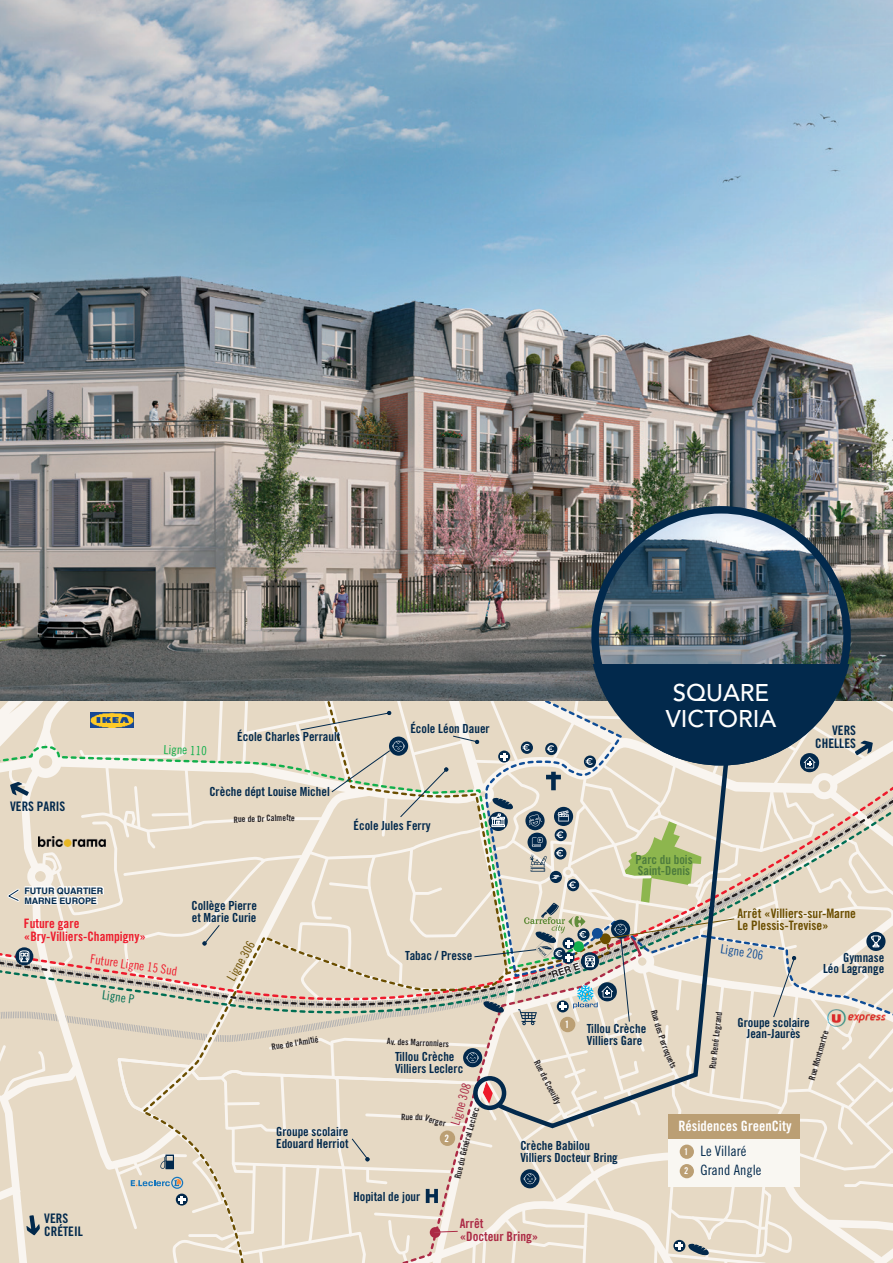
<style>
.page{position:relative;width:893px;height:1263px;background:#fff}
.page>*{position:absolute;margin:0;border:0;box-sizing:border-box;transform-origin:0 0}
.t1{font:500 24px/25.3px "Avenir LT Std";color:#fff}
.t2{font:14.25px "Trade Gothic LT Std Cn 18";color:#02294c}
.t3{font:14.25px "Trade Gothic LT Std Bd Cn 20";color:#fff}
.t4{font:13.05px/12.6px "Trade Gothic LT Std Bd Cn 20";color:#6b4e00}
.t5{font:13.05px/12.6px "Trade Gothic LT Std Bd Cn 20";color:#ee1b2c}
.t6{font:13.05px/13px "Trade Gothic LT Std Bd Cn 20";color:#02294c}
.t7{font:13.05px/12.6px "Trade Gothic LT Std Bd Cn 20";color:#ac2a45}
.t8{font:12.6px/11.6px "Trade Gothic LT Std Bd Cn 20";color:#02294c}
.t9{font:12.6px/11.6px "Trade Gothic LT Std Bd Cn 20";color:#4d7b3d}
.t10{font:12.6px "Trade Gothic LT Std Cn 18";color:#ee1b2c}
.t11{font:12.6px "Trade Gothic LT Std Cn 18";color:#11af4b}
.t12{font:12.6px "Trade Gothic LT Std Cn 18";color:#0f4d96}
.t13{font:12.6px "Trade Gothic LT Std Cn 18";color:#6b4e00}
.t14{font:12.6px "Trade Gothic LT Std Cn 18";color:#ac2a45}
.t15{font:12.6px "Trade Gothic LT Std Cn 18";color:#006e53}
.t16{font:700 9.6px "Helvetica";color:#231f20}
.t17{font:700 9px/10.1px "Helvetica";letter-spacing:-.005em;color:#02294c}
.t18{font:8.7px "Trade Gothic LT Std Bd Cn 20";color:#231f20}
</style>
<div class="page">
<img style="left:0;top:0;width:893px;height:658px">
<img style="left:595px;top:510px;width:252px;height:148px">
<div style="left:591px;top:506px;width:260px;height:259px;border:8px solid #02294c;border-radius:50%"></div>
<svg style="left:0;top:658px;width:893px;height:605px;background:#d0c9ba"></svg>
<p class="t6" style="left:10px;top:800px;width:57px">VERS PARIS</p>
<p class="t11" style="left:164px;top:742px;width:45px;rotate:2deg">Ligne 110</p>
<p class="t8" style="left:237px;top:731px;width:105px">École Charles Perrault</p>
<p class="t8" style="left:209px;top:785px;width:122px">Crèche dépt Louise Michel</p>
<p class="t18" style="left:233px;top:814px;width:54px;rotate:-2deg">Rue de Dr Calme</p>
<p class="t8" style="left:410px;top:722px;width:81px">École Léon Dauer</p>
<p class="t8" style="left:354px;top:820px;width:79px">École Jules Ferry</p>
<h1 class="t1" style="left:666px;top:681px;width:112px">SQUARE<br>VICTORIA</h1>
<p class="t6" style="left:815px;top:723px;width:42px;text-align:right">VERS<br>CHELLES</p>
<p class="t9" style="left:635px;top:853px;width:59px">Parc du bois<br>Saint-Denis</p>
<p class="t17" style="left:25px;top:886px;width:80px">FUTUR QUARTIER<br>MARNE EUROPE</p>
<p class="t8" style="left:191px;top:900px;width:67px">Collège Pierre et Marie Curie</p>
<p class="t5" style="left:24px;top:917px;width:124px">Future gare «Bry-Villiers-Champigny»</p>
<p class="t4" style="left:737px;top:907px;width:120px">Arrêt «Villiers-sur-Marne<br>Le Plessis-Trevise»</p>
<p class="t13" style="left:224px;top:975px;width:45px;rotate:-60deg">Ligne 306</p>
<p class="t12" style="left:722px;top:941px;width:45px;rotate:9deg">Ligne 206</p>
<p class="t8" style="left:405px;top:949px;width:69px">Tabac / Presse</p>
<p class="t8" style="left:823px;top:951px;width:63px;text-align:right">Gymnase<br>Léo Lagrange</p>
<p class="t10" style="left:92px;top:951px;width:89px;rotate:8deg">Future Ligne 15 Sud</p>
<p class="t16" style="left:550px;top:969px;width:31px;rotate:-19deg">RER E</p>
<p class="t15" style="left:103px;top:987px;width:34px;rotate:7deg">Ligne P</p>
<p class="t6" style="left:44px;top:1212px;width:40px">VERS<br>CRÉTEIL</p>
<p class="t18" style="left:271px;top:1042px;width:49px;rotate:-10deg">Rue de l’Amitié</p>
<p class="t18" style="left:387px;top:1036px;width:64px;rotate:2deg">Av. des Marronniers</p>
<p class="t8" style="left:395px;top:1050px;width:70px">Tillou Crèche<br>Villiers Leclerc</p>
<p class="t8" style="left:276px;top:1126px;width:74px">Groupe scolaire<br>Edouard Herriot</p>
<p class="t18" style="left:401px;top:1111px;width:23px;rotate:2deg">Rue du</p>
<p class="t8" style="left:353px;top:1190px;width:68px">Hopital de jour</p>
<p class="t14" style="left:448px;top:1123px;width:45px;rotate:-74deg">Ligne 308</p>
<p class="t18" style="left:459px;top:1150px;width:47px;rotate:-74deg">énéral Leclerc</p>
<p class="t18" style="left:452px;top:1177px;width:29px;rotate:-77deg">Rue du G</p>
<p class="t18" style="left:541px;top:1058px;width:50px;rotate:63deg">Rue de Coeuilly</p>
<p class="t8" style="left:587px;top:1023px;width:61px">Tillou Crèche<br>Villiers Gare</p>
<p class="t8" style="left:520px;top:1140px;width:99px">Crèche Babilou<br>Villiers Docteur Bring</p>
<p class="t7" style="left:460px;top:1217px;width:80px">Arrêt<br>«Docteur Bring»</p>
<p class="t18" style="left:707px;top:1068px;width:59px;rotate:-83deg">Rue René Legrand</p>
<p class="t8" style="left:737px;top:1016px;width:74px;text-align:center">Groupe scolaire<br>Jean-Jaurès</p>
<p class="t18" style="left:806px;top:1078px;width:53px;rotate:-74deg">Rue Montmartre</p>
<p class="t3" style="left:678px;top:1117px;width:115px">Résidences GreenCity</p>
<p class="t2" style="left:700px;top:1142px;width:47px">Le Villaré</p>
<p class="t2" style="left:700px;top:1161px;width:62px">Grand Angle</p>
</div>
